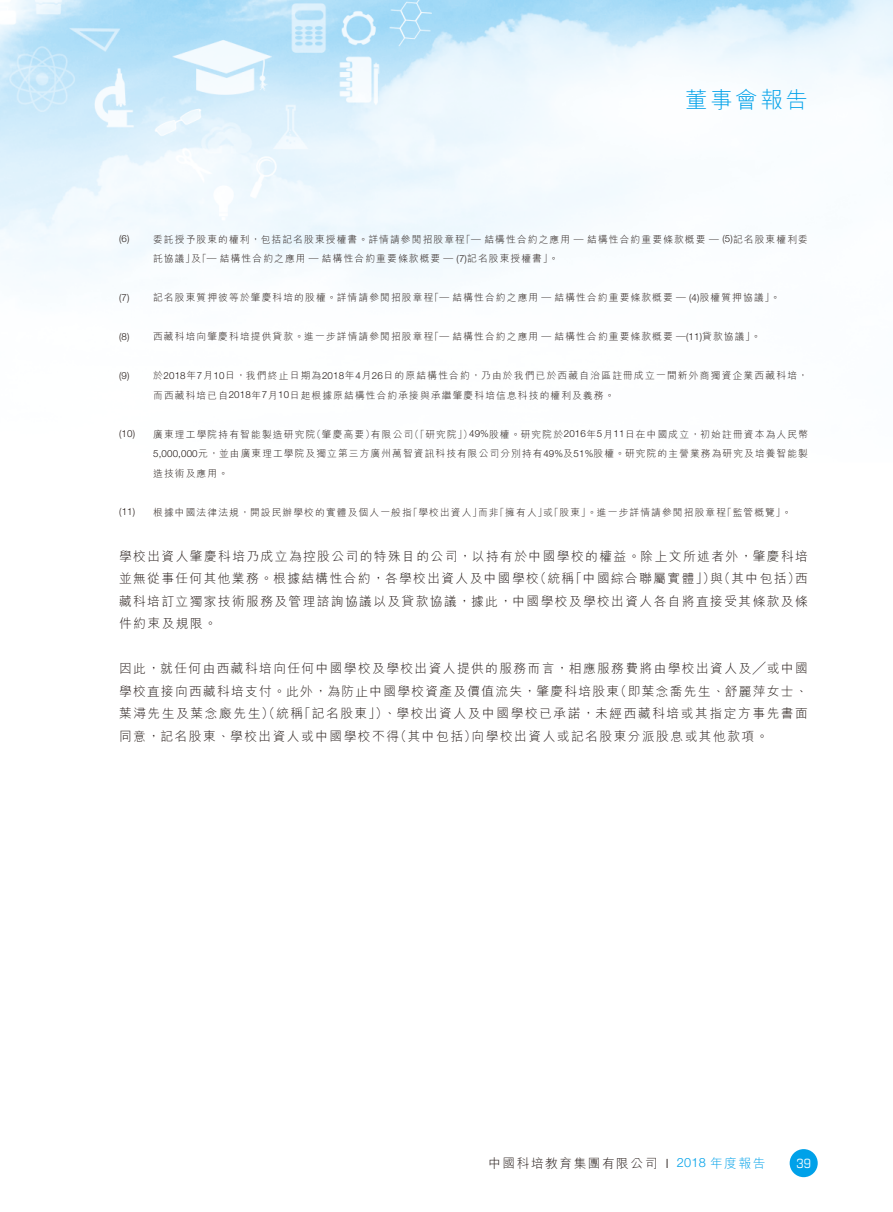
<style>
.page{position:relative;width:893px;height:1212px;background:#fff}
.page>*{position:absolute;margin:0;border:0;box-sizing:border-box;transform-origin:0 0}
.t1{font:300 22.5px "M Hei HK";letter-spacing:.115em;color:#00a1e9}
.t2{font:300 12.75px/22.5px "M Hei HK";letter-spacing:.115em;color:#231916;text-align:justify}
.t3{font:condensed 12.75px "Eurostile";color:#fff}
.t4{font:300 9.75px/19.5px "M Hei HK";letter-spacing:.115em;color:#231916}
.t5{font:300 9.75px "Helvetica Neue";color:#231916}
.s1{font-family:"Helvetica Neue"}
.s2{font-family:"Helvetica Neue";color:#00a1e9}
.s3{color:#00a1e9}
</style>
<div class="page">
<img style="left:0;top:0;width:893px;height:285px">
<div style="left:790px;top:1149px;width:28px;height:28px;background:#00a1e9;border-radius:50%"></div>
<h1 class="t1" style="left:685px;top:84px;width:124px">董事會報告</h1>
<p class="t5" style="left:119px;top:233px;width:12px">(6)</p>
<p class="t4" style="left:153px;top:229px;width:656px">委託授予股東的權利，包括記名股東授權書。詳情請參閱招股章程「— 結構性合約之應用 — 結構性合約重要條款概要 — <span class="s1">(5)</span>記名股東權利委託協議」及「— 結構性合約之應用 — 結構性合約重要條款概要 — <span class="s1">(7)</span>記名股東授權書」。</p>
<p class="t5" style="left:119px;top:291px;width:12px">(7)</p>
<p class="t4" style="left:153px;top:287px;width:629px">記名股東質押彼等於肇慶科培的股權。詳情請參閱招股章程「— 結構性合約之應用 — 結構性合約重要條款概要 — <span class="s1">(4)</span>股權質押協議」。</p>
<p class="t5" style="left:119px;top:330px;width:12px">(8)</p>
<p class="t4" style="left:153px;top:326px;width:609px">西藏科培向肇慶科培提供貸款。進一步詳情請參閱招股章程「— 結構性合約之應用 — 結構性合約重要條款概要 —<span class="s1">(11)</span>貸款協議」。</p>
<p class="t5" style="left:119px;top:369px;width:12px">(9)</p>
<p class="t4" style="left:153px;top:365px;width:656px">於<span class="s1">2018</span>年<span class="s1">7</span>月<span class="s1">10</span>日，我們終止日期為<span class="s1">2018</span>年<span class="s1">4</span>月<span class="s1">26</span>日的原結構性合約，乃由於我們已於西藏自治區註冊成立一間新外商獨資企業西藏科培，而西藏科培已自<span class="s1">2018</span>年<span class="s1">7</span>月<span class="s1">10</span>日起根據原結構性合約承接與承繼肇慶科培信息科技的權利及義務。</p>
<p class="t5" style="left:119px;top:428px;width:17px">(10)</p>
<p class="t4" style="left:153px;top:424px;width:656px;text-align:justify">廣東理工學院持有智能製造研究院（肇慶高要）有限公司（「研究院」）<span class="s1">49%</span>股權。研究院於<span class="s1">2016</span>年<span class="s1">5</span>月<span class="s1">11</span>日在中國成立，初始註冊資本為人民幣<span class="s1">5,000,000</span>元，並由廣東理工學院及獨立第三方廣州萬智資訊科技有限公司分別持有<span class="s1">49%</span>及<span class="s1">51%</span>股權。研究院的主營業務為研究及培養智能製造技術及應用。</p>
<p class="t5" style="left:119px;top:506px;width:17px">(11)</p>
<p class="t4" style="left:153px;top:502px;width:640px">根據中國法律法規，開設民辦學校的實體及個人一般指「學校出資人」而非「擁有人」或「股東」。進一步詳情請參閱招股章程「監管概覽」。</p>
<h2 class="t2" style="left:119px;top:544px;width:690px">學校出資人肇慶科培乃成立為控股公司的特殊目的公司，以持有於中國學校的權益。除上文所述者外，肇慶科培並無從事任何其他業務。根據結構性合約，各學校出資人及中國學校（統稱「中國綜合聯屬實體」）與（其中包括）西藏科培訂立獨家技術服務及管理諮詢協議以及貸款協議，據此，中國學校及學校出資人各自將直接受其條款及條件約束及規限。</h2>
<h2 class="t2" style="left:119px;top:657px;width:690px">因此，就任何由西藏科培向任何中國學校及學校出資人提供的服務而言，相應服務費將由學校出資人及╱或中國學校直接向西藏科培支付。此外，為防止中國學校資產及價值流失，肇慶科培股東（即葉念喬先生、舒麗萍女士、葉潯先生及葉念廄先生）（統稱「記名股東」）、學校出資人及中國學校已承諾，未經西藏科培或其指定方事先書面同意，記名股東、學校出資人或中國學校不得（其中包括）向學校出資人或記名股東分派股息或其他款項。</h2>
<h2 class="t2" style="left:488px;top:1152px;width:278px">中國科培教育集團有限公司 <span class="s1">I</span> <span class="s2">2018</span> <span class="s3">年度報告</span></h2>
<h2 class="t3" style="left:796px;top:1155px;width:16px">39</h2>
</div>
